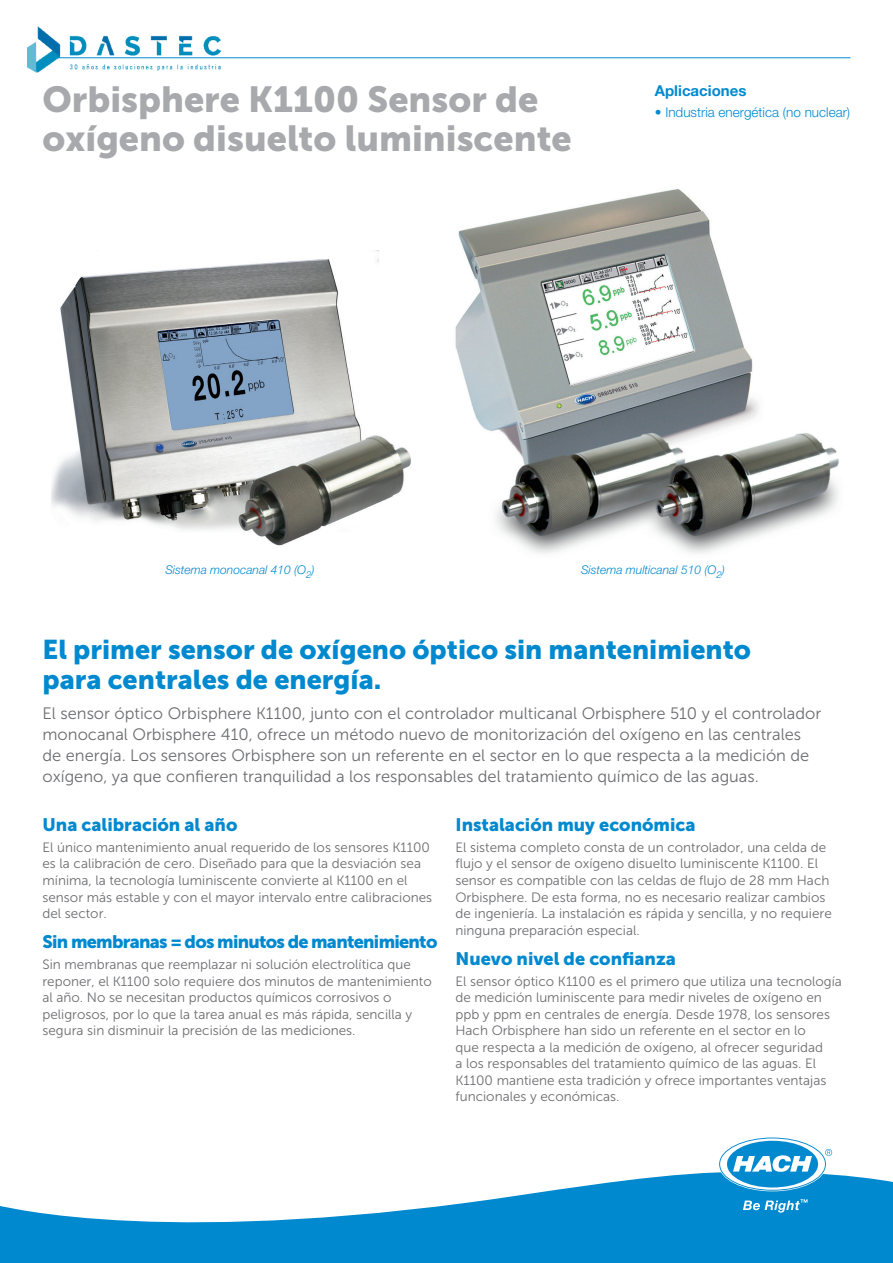
<style>
.page{position:relative;width:893px;height:1263px;background:#fff}
.page>*{position:absolute;margin:0;border:0;box-sizing:border-box;transform-origin:0 0}
.Head_1{font:36px/39px "Museo Sans 900";color:#a8a9ad}
.Head_2_USP{font:27px/30px "Museo Sans 900";color:#0089cf}
.Head_2{font:18px "Museo Sans 900";color:#0089cf}
.Head_2-2{font:18px "Museo Sans 900";letter-spacing:-.04em;color:#0089cf}
.Text_1_USP{font:16.5px/21px "Museo Sans 300";color:#6c6d70}
.Head_3{font:700 15px "Helvetica Neue LTW1 G";color:#0089cf}
.Text_1_Gray{font:13.5px/16.5px "Museo Sans 300";color:#6c6d70}
.Text_1_Color{font:300 13.5px "Helvetica Neue LTW1 G";color:#0089cf}
.t1{font:italic 300 12px "Helvetica Neue LTW1 G";color:#0089cf}
</style>
<div class="page">
<hr style="left:43px;top:57px;width:807px;height:1px;background:#0089cf">
<svg style="left:0;top:1172px;width:893px;height:91px;fill:#0089cf"></svg>
<svg style="left:720px;top:1138px;width:112px;height:52px"></svg>
<svg style="left:743px;top:1199px;width:64px;height:13px"></svg>
<img style="left:455px;top:188px;width:384px;height:366px">
<img style="left:51px;top:250px;width:360px;height:296px">
<img style="left:27px;top:26px;width:212px;height:47px">
<p class="Head_1" style="left:43px;top:80px;width:531px">Orbisphere K1100 Sensor de oxígeno disuelto luminiscente</p>
<p class="Head_3" style="left:655px;top:81px;width:93px">Aplicaciones</p>
<p class="Text_1_Color" style="left:655px;top:104px;width:197px">• Industria energética (no nuclear)</p>
<p class="t1" style="left:165px;top:562px;width:151px">Sistema monocanal 410 (O<sub>2</sub>)</p>
<p class="t1" style="left:581px;top:562px;width:145px">Sistema multicanal 510 (O<sub>2</sub>)</p>
<p class="Head_2_USP" style="left:43px;top:634px;width:710px">El primer sensor de oxígeno óptico sin mantenimiento para centrales de energía.</p>
<p class="Text_1_USP" style="left:43px;top:703px;width:780px">El sensor óptico Orbisphere K1100, junto con el controlador multicanal Orbisphere 510 y el controlador monocanal Orbisphere 410, ofrece un método nuevo de monitorización del oxígeno en las centrales de energía. Los sensores Orbisphere son un referente en el sector en lo que respecta a la medición de oxígeno, ya que confieren tranquilidad a los responsables del tratamiento químico de las aguas.</p>
<p class="Head_2" style="left:43px;top:814px;width:196px">Una calibración al año</p>
<p class="Text_1_Gray" style="left:43px;top:839px;width:391px">El único mantenimiento anual requerido de los sensores K1100 es la calibración de cero. Diseñado para que la desviación sea mínima, la tecnología luminiscente convierte al K1100 en el sensor más estable y con el mayor intervalo entre calibraciones del sector.</p>
<p class="Head_2-2" style="left:43px;top:931px;width:396px">Sin membranas = dos minutos de mantenimiento</p>
<p class="Text_1_Gray" style="left:43px;top:956px;width:391px">Sin membranas que reemplazar ni solución electrolítica que reponer, el K1100 solo requiere dos minutos de mantenimiento al año. No se necesitan productos químicos corrosivos o peligrosos, por lo que la tarea anual es más rápida, sencilla y segura sin disminuir la precisión de las mediciones.</p>
<p class="Head_2" style="left:455px;top:814px;width:242px">Instalación muy económica</p>
<p class="Text_1_Gray" style="left:455px;top:839px;width:378px">El sistema completo consta de un controlador, una celda de flujo y el sensor de oxígeno disuelto luminiscente K1100. El sensor es compatible con las celdas de flujo de 28 mm Hach Orbisphere. De esta forma, no es necesario realizar cambios de ingeniería. La instalación es rápida y sencilla, y no requiere ninguna preparación especial.</p>
<p class="Head_2" style="left:455px;top:948px;width:222px">Nuevo nivel de confianza</p>
<p class="Text_1_Gray" style="left:455px;top:973px;width:388px">El sensor óptico K1100 es el primero que utiliza una tecnología de medición luminiscente para medir niveles de oxígeno en ppb y ppm en centrales de energía. Desde 1978, los sensores Hach Orbisphere han sido un referente en el sector en lo<br>que respecta a la medición de oxígeno, al ofrecer seguridad<br>a los responsables del tratamiento químico de las aguas. El K1100 mantiene esta tradición y ofrece importantes ventajas funcionales y económicas.</p>
</div>
